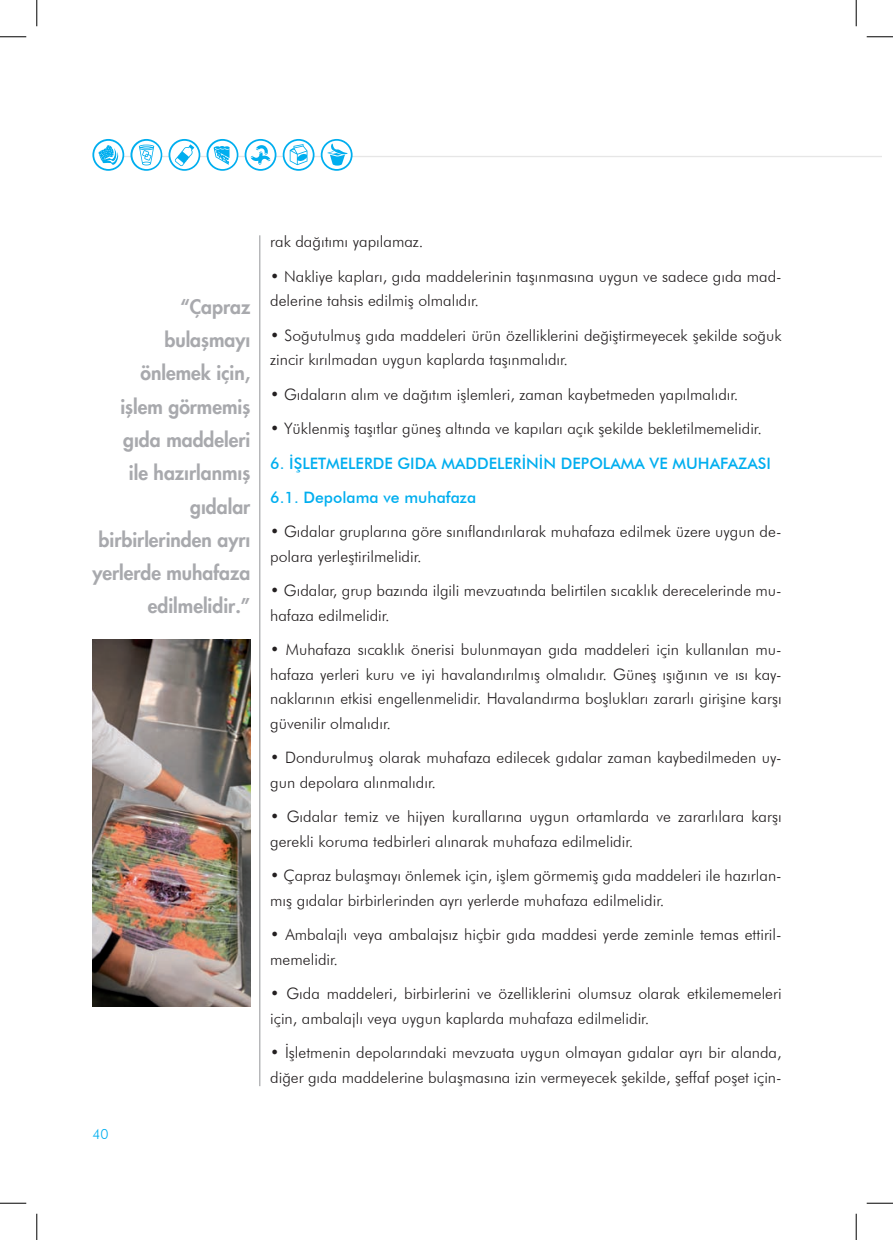
<style>
.page{position:relative;width:893px;height:1240px;background:#fff}
.page>*{position:absolute;margin:0;border:0;box-sizing:border-box;transform-origin:0 0}
.t1{font:800 19.25px/33.2px "Beatles";color:#a8a9ad;text-align:right}
.t2{font:300 15.75px/24.5px "Futura BT";color:#231f20}
.t3{font:500 15.75px "Futura BT";color:#00aeef}
.t4{font:300 14px "Futura BT";color:#00aeef}
</style>
<div class="page">
<hr style="left:94px;top:156px;width:786px;height:1px;background:#e6e6e6">
<svg style="left:244px;top:139px;width:32px;height:32px"></svg>
<svg style="left:246px;top:141px;width:28px;height:28px"></svg>
<svg style="left:282px;top:139px;width:32px;height:32px"></svg>
<svg style="left:284px;top:141px;width:28px;height:28px"></svg>
<svg style="left:320px;top:139px;width:32px;height:32px"></svg>
<svg style="left:322px;top:141px;width:28px;height:28px"></svg>
<svg style="left:92px;top:139px;width:32px;height:32px"></svg>
<svg style="left:94px;top:141px;width:28px;height:28px"></svg>
<svg style="left:168px;top:139px;width:32px;height:32px"></svg>
<svg style="left:170px;top:141px;width:28px;height:28px"></svg>
<svg style="left:130px;top:139px;width:32px;height:32px"></svg>
<svg style="left:132px;top:141px;width:29px;height:28px"></svg>
<svg style="left:206px;top:139px;width:32px;height:32px"></svg>
<svg style="left:208px;top:141px;width:28px;height:28px"></svg>
<hr style="left:259px;top:235px;width:1px;height:851px;background:#939598">
<img style="left:92px;top:639px;width:158px;height:367px">
<svg style="left:0;top:36px;width:26px;height:1px"></svg>
<svg style="left:866px;top:36px;width:26px;height:1px"></svg>
<svg style="left:0;top:1202px;width:26px;height:1px"></svg>
<svg style="left:866px;top:1202px;width:26px;height:1px"></svg>
<svg style="left:36px;top:0;width:1px;height:26px"></svg>
<svg style="left:36px;top:1213px;width:1px;height:26px"></svg>
<svg style="left:855px;top:0;width:1px;height:26px"></svg>
<svg style="left:855px;top:1213px;width:1px;height:26px"></svg>
<p class="t1" style="left:92px;top:290px;width:159px">“Çapraz bulaşmayı önlemek için,<br>işlem görmemiş gıda maddeleri<br>ile hazırlanmış gıdalar birbirlerinden ayrı yerlerde muhafaza edilmelidir.”</p>
<p class="t4" style="left:92px;top:1125px;width:18px">40</p>
<p class="t2" style="left:270px;top:229px;width:155px">rak dağıtımı yapılamaz.</p>
<p class="t2" style="left:270px;top:264px;width:512px">• Nakliye kapları, gıda maddelerinin taşınmasına uygun ve sadece gıda mad&shy;delerine tahsis edilmiş olmalıdır.</p>
<p class="t2" style="left:270px;top:323px;width:512px">• Soğutulmuş gıda maddeleri ürün özelliklerini değiştirmeyecek şekilde soğuk zincir kırılmadan uygun kaplarda taşınmalıdır.</p>
<p class="t2" style="left:270px;top:381px;width:469px">• Gıdaların alım ve dağıtım işlemleri, zaman kaybetmeden yapılmalıdır.</p>
<p class="t2" style="left:270px;top:416px;width:493px">• Yüklenmiş taşıtlar güneş altında ve kapıları açık şekilde bekletilmemelidir.</p>
<p class="t3" style="left:270px;top:453px;width:502px">6. İŞLETMELERDE GIDA MADDELERİNİN DEPOLAMA VE MUHAFAZASI</p>
<p class="t3" style="left:270px;top:487px;width:207px">6.1. Depolama ve muhafaza</p>
<p class="t2" style="left:270px;top:519px;width:512px">• Gıdalar gruplarına göre sınıflandırılarak muhafaza edilmek üzere uygun de&shy;polara yerleştirilmelidir.</p>
<p class="t2" style="left:270px;top:578px;width:512px">• Gıdalar, grup bazında ilgili mevzuatında belirtilen sıcaklık derecelerinde mu&shy;hafaza edilmelidir.</p>
<p class="t2" style="left:270px;top:637px;width:512px;text-align:justify">• Muhafaza sıcaklık önerisi bulunmayan gıda maddeleri için kullanılan mu&shy;hafaza yerleri kuru ve iyi havalandırılmış olmalıdır. Güneş ışığının ve ısı kay&shy;naklarının etkisi engellenmelidir. Havalandırma boşlukları zararlı girişine karşı güvenilir olmalıdır.</p>
<p class="t2" style="left:270px;top:745px;width:512px">• Dondurulmuş olarak muhafaza edilecek gıdalar zaman kaybedilmeden uy&shy;gun depolara alınmalıdır.</p>
<p class="t2" style="left:270px;top:804px;width:512px">• Gıdalar temiz ve hijyen kurallarına uygun ortamlarda ve zararlılara karşı gerekli koruma tedbirleri alınarak muhafaza edilmelidir.</p>
<p class="t2" style="left:270px;top:863px;width:512px">• Çapraz bulaşmayı önlemek için, işlem görmemiş gıda maddeleri ile hazırlan&shy;mış gıdalar birbirlerinden ayrı yerlerde muhafaza edilmelidir.</p>
<p class="t2" style="left:270px;top:922px;width:512px">• Ambalajlı veya ambalajsız hiçbir gıda maddesi yerde zeminle temas ettiril&shy;memelidir.</p>
<p class="t2" style="left:270px;top:981px;width:512px">• Gıda maddeleri, birbirlerini ve özelliklerini olumsuz olarak etkilememeleri için, ambalajlı veya uygun kaplarda muhafaza edilmelidir.</p>
<p class="t2" style="left:270px;top:1039px;width:512px">• İşletmenin depolarındaki mevzuata uygun olmayan gıdalar ayrı bir alanda, diğer gıda maddelerine bulaşmasına izin vermeyecek şekilde, şeffaf poşet için-</p>
</div>
